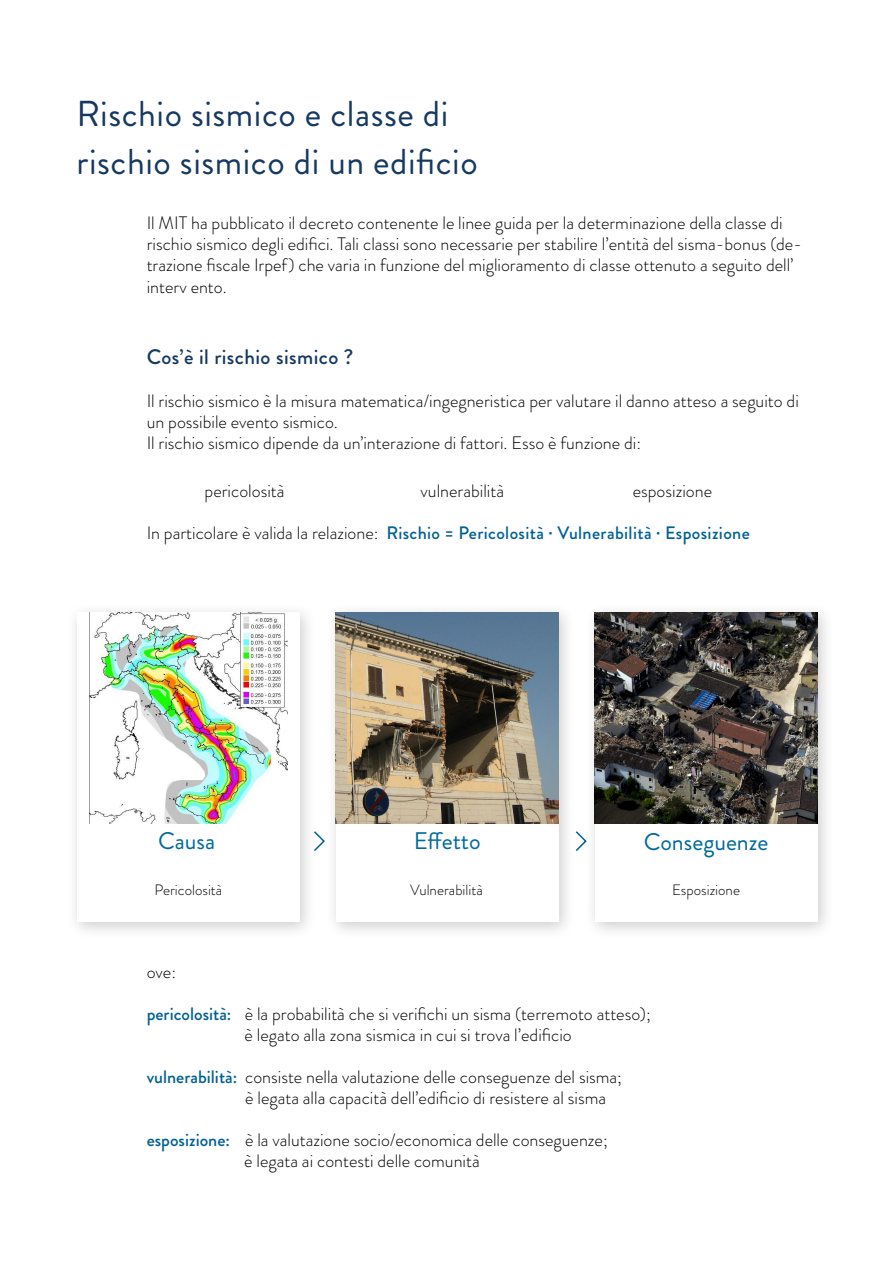
<style>
.page{position:relative;width:893px;height:1263px;background:#fff}
.page>*{position:absolute;margin:0;border:0;box-sizing:border-box;transform-origin:0 0}
.t1{font:36px/48px "Brandon Grotesque";letter-spacing:.015em;color:#163962}
.t2{font:24px "Brandon Grotesque";color:#006a9c}
.t3{font:500 21px "Brandon Grotesque";letter-spacing:.02em;color:#163962}
.t4{font:300 18px/21px "Brandon Grotesque";color:#000}
.t5{font:500 18px "Brandon Grotesque";letter-spacing:.02em;color:#006093}
.t6{font:300 15px "Brandon Grotesque";color:#000}
.s1{font-weight:300;color:#000}
.s2{font-weight:500;color:#006093}
</style>
<div class="page">
<div style="left:66px;top:602px;width:251px;height:338px;background:#000;opacity:.2"></div>
<div style="left:77px;top:612px;width:223px;height:309px;background:#fff"></div>
<img style="left:90px;top:612px;width:197px;height:211px">
<div style="left:325px;top:602px;width:251px;height:338px;background:#000;opacity:.2"></div>
<div style="left:336px;top:612px;width:223px;height:309px;background:#fff"></div>
<img style="left:336px;top:612px;width:223px;height:211px">
<div style="left:583px;top:602px;width:251px;height:338px;background:#000;opacity:.2"></div>
<div style="left:595px;top:612px;width:222px;height:309px;background:#fff"></div>
<img style="left:595px;top:612px;width:222px;height:211px">
<svg style="left:312px;top:830px;width:14px;height:23px"></svg>
<svg style="left:574px;top:830px;width:14px;height:23px"></svg>
<h1 class="t1" style="left:77px;top:90px;width:403px">Rischio sismico e classe di rischio sismico di un edificio</h1>
<p class="t4" style="left:147px;top:213px;width:657px">Il MIT ha pubblicato il decreto contenente le linee guida per la determinazione della classe di rischio sismico degli edifici. Tali classi sono necessarie per stabilire l’entità del sisma-bonus (de&shy;trazione fiscale Irpef) che varia in funzione del miglioramento di classe ottenuto a seguito dell’ interv ento.</p>
<p class="t3" style="left:147px;top:343px;width:208px">Cos’è il rischio sismico ?</p>
<p class="t4" style="left:147px;top:390px;width:654px">Il rischio sismico è la misura matematica/ingegneristica per valutare il danno atteso a seguito di un possibile evento sismico.<br>Il rischio sismico dipende da un’interazione di fattori. Esso è funzione di:</p>
<p class="t4" style="left:205px;top:480px;width:81px">pericolosità</p>
<p class="t4" style="left:421px;top:480px;width:85px">vulnerabilità</p>
<p class="t4" style="left:633px;top:480px;width:81px">esposizione</p>
<p class="t5" style="left:147px;top:520px;width:605px"><span class="s1">In particolare è valida la relazione:</span> Rischio = Pericolosità · Vulnerabilità · Esposizione</p>
<h2 class="t2" style="left:158px;top:824px;width:59px">Causa</h2>
<h2 class="t2" style="left:414px;top:824px;width:68px">Effetto</h2>
<h2 class="t2" style="left:644px;top:825px;width:126px">Conseguenze</h2>
<p class="t6" style="left:155px;top:880px;width:69px">Pericolosità</p>
<p class="t6" style="left:410px;top:880px;width:74px">Vulnerabilità</p>
<p class="t6" style="left:672px;top:880px;width:69px">Esposizione</p>
<p class="t4" style="left:147px;top:961px;width:31px">ove:</p>
<p class="t4" style="left:245px;top:1003px;width:408px;text-indent:-98px"><span class="s2">pericolosità:</span> è la probabilità che si verifichi un sisma (terremoto atteso); è legato alla zona sismica in cui si trova l’edificio</p>
<p class="t4" style="left:245px;top:1066px;width:378px;text-indent:-98px"><span class="s2">vulnerabilità:</span> consiste nella valutazione delle conseguenze del sisma; è legata alla capacità dell’edificio di resistere al sisma</p>
<p class="t4" style="left:244px;top:1129px;width:365px;text-indent:-98px"><span class="s2">esposizione:</span> è la valutazione socio/economica delle conseguenze; è legata ai contesti delle comunità</p>
</div>
